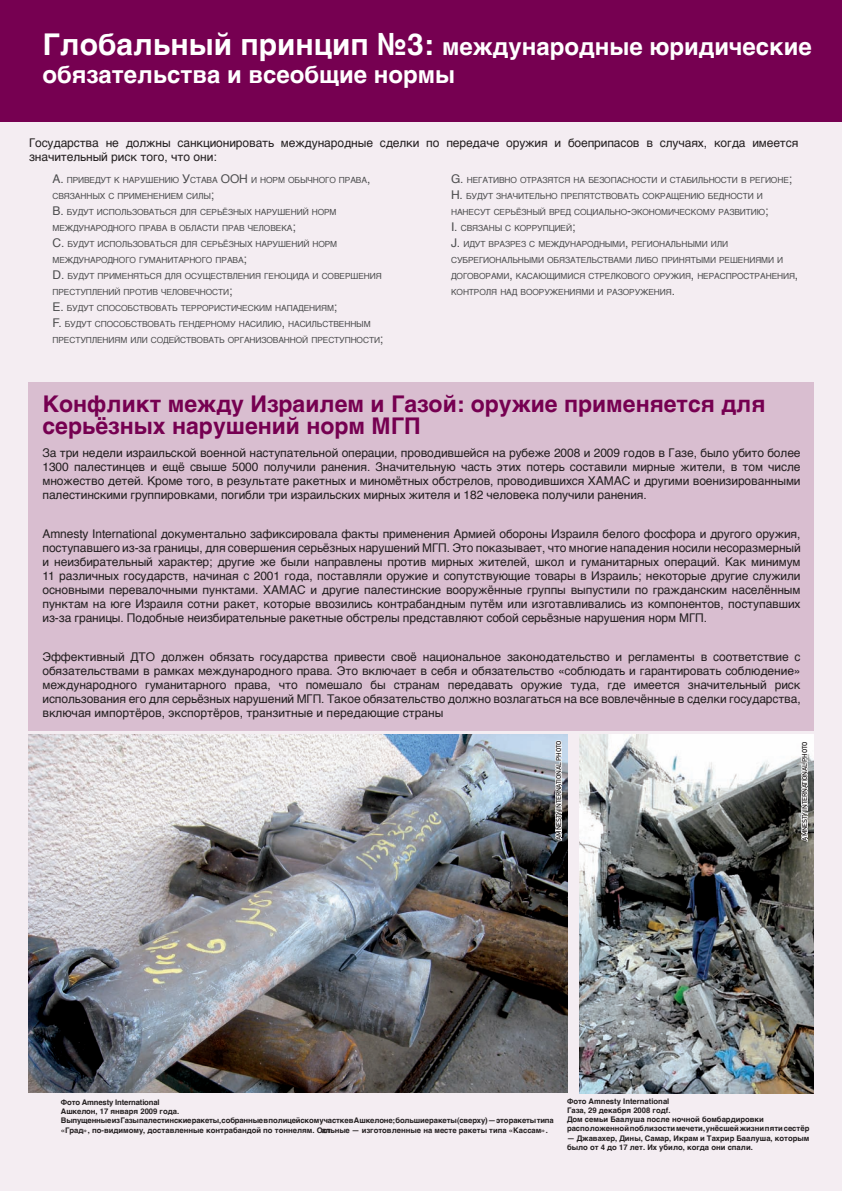
<style>
.page{position:relative;width:842px;height:1191px;background:#fff}
.page>*{position:absolute;margin:0;border:0;box-sizing:border-box;transform-origin:0 0}
.t1{font:700 24px/28.8px "Helvetica";color:#fff}
.t2{font:700 23px/22px "Helvetica";color:#760051}
.t3{font:12px/14px "Helvetica";letter-spacing:-.01em;color:#231f20;text-align:justify}
.t4{font:8.4px/16px "Helvetica";letter-spacing:-.015em;color:#4b4c4d}
.t5{font:700 7.7px/9.1px "Helvetica";color:#231f20}
.t6{font:700 7.7px/9.1px "Helvetica";letter-spacing:-.02em;color:#231f20}
.t7{font:7px "DIN Mittelschrift";letter-spacing:-.02em;color:#231f20}
.s1{font-size:30px}
.s2{font-size:12px}
</style>
<div class="page">
<div style="left:0;top:1px;width:841px;height:1190px;background:#f4edf2"></div>
<div style="left:28px;top:382px;width:786px;height:348px;background:#d9bed0"></div>
<img style="left:28px;top:734px;width:540px;height:359px">
<img style="left:579px;top:734px;width:235px;height:359px">
<svg style="left:800px;top:740px;width:9px;height:107px"></svg>
<svg style="left:554px;top:739px;width:9px;height:108px"></svg>
<div style="left:0;top:1px;width:841px;height:120px;background:#760051"></div>
<h1 class="t1" style="left:43px;top:34px;width:771px"><span class="s1">Глобальный принцип №3:</span> международные юридические обязательства и всеобщие нормы</h1>
<p class="t3" style="left:29px;top:137px;width:771px">Государства не должны санкционировать международные сделки по передаче оружия и боеприпасов в случаях, когда имеется значительный риск того, что они:</p>
<p class="t4" style="left:52px;top:172px;width:332px"><span class="s2">A.</span> ПРИВЕДУТ К НАРУШЕНИЮ <span class="s2">У</span>СТАВА <span class="s2">ООН</span> И НОРМ ОБЫЧНОГО ПРАВА<span class="s2">, </span>СВЯЗАННЫХ С ПРИМЕНЕНИЕМ СИЛЫ<span class="s2">;<br>B.</span> БУДУТ ИСПОЛЬЗОВАТЬСЯ ДЛЯ СЕРЬЁЗНЫХ НАРУШЕНИЙ НОРМ МЕЖДУНАРОДНОГО ПРАВА В ОБЛАСТИ ПРАВ ЧЕЛОВЕКА<span class="s2">;<br>C.</span> БУДУТ ИСПОЛЬЗОВАТЬСЯ ДЛЯ СЕРЬЁЗНЫХ НАРУШЕНИЙ НОРМ МЕЖДУНАРОДНОГО ГУМАНИТАРНОГО ПРАВА<span class="s2">;<br>D.</span> БУДУТ ПРИМЕНЯТЬСЯ ДЛЯ ОСУЩЕСТВЛЕНИЯ ГЕНОЦИДА И СОВЕРШЕНИЯ ПРЕСТУПЛЕНИЙ ПРОТИВ ЧЕЛОВЕЧНОСТИ<span class="s2">;<br>E.</span> БУДУТ СПОСОБСТВОВАТЬ ТЕРРОРИСТИЧЕСКИМ НАПАДЕНИЯМ<span class="s2">;<br>F.</span> БУДУТ СПОСОБСТВОВАТЬ ГЕНДЕРНОМУ НАСИЛИЮ<span class="s2">,</span> НАСИЛЬСТВЕННЫМ ПРЕСТУПЛЕНИЯМ ИЛИ СОДЕЙСТВОВАТЬ ОРГАНИЗОВАННОЙ ПРЕСТУПНОСТИ<span class="s2">;</span></p>
<p class="t4" style="left:451px;top:172px;width:349px"><span class="s2">G.</span> НЕГАТИВНО ОТРАЗЯТСЯ НА БЕЗОПАСНОСТИ И СТАБИЛЬНОСТИ В РЕГИОНЕ<span class="s2">; H.</span> БУДУТ ЗНАЧИТЕЛЬНО ПРЕПЯТСТВОВАТЬ СОКРАЩЕНИЮ БЕДНОСТИ И НАНЕСУТ СЕРЬЁЗНЫЙ ВРЕД СОЦИАЛЬНО<span class="s2">-</span>ЭКОНОМИЧЕСКОМУ РАЗВИТИЮ<span class="s2">;<br>I.</span> СВЯЗАНЫ С КОРРУПЦИЕЙ<span class="s2">;<br>J.</span> ИДУТ ВРАЗРЕЗ С МЕЖДУНАРОДНЫМИ<span class="s2">,</span> РЕГИОНАЛЬНЫМИ ИЛИ СУБРЕГИОНАЛЬНЫМИ ОБЯЗАТЕЛЬСТВАМИ ЛИБО ПРИНЯТЫМИ РЕШЕНИЯМИ И ДОГОВОРАМИ<span class="s2">,</span> КАСАЮЩИМИСЯ СТРЕЛКОВОГО ОРУЖИЯ<span class="s2">,</span> НЕРАСПРОСТРАНЕНИЯ<span class="s2">, </span>КОНТРОЛЯ НАД ВООРУЖЕНИЯМИ И РАЗОРУЖЕНИЯ<span class="s2">.</span></p>
<h2 class="t2" style="left:43px;top:395px;width:725px">Конфликт между Израилем и Газой: оружие применяется для серьёзных нарушений норм МГП</h2>
<p class="t3" style="left:43px;top:446px;width:759px">За три недели израильской военной наступательной операции, проводившейся на рубеже 2008 и 2009 годов в Газе, было убито более 1300 палестинцев и ещё свыше 5000 получили ранения. Значительную часть этих потерь составили мирные жители, в том числе множество детей. Кроме того, в результате ракетных и миномётных обстрелов, проводившихся ХАМАС и другими военизированными палестинскими группировками, погибли три израильских мирных жителя и 182 человека получили ранения.</p>
<p class="t3" style="left:43px;top:528px;width:760px">Amnesty International документально зафиксировала факты применения Армией обороны Израиля белого фосфора и другого оружия, поступавшего из-за границы, для совершения серьёзных нарушений МГП. Это показывает, что многие нападения носили несоразмерный и неизбирательный характер; другие же были направлены против мирных жителей, школ и гуманитарных операций. Как минимум 11 различных государств, начиная с 2001 года, поставляли оружие и сопутствующие товары в Израиль; некоторые другие служили основными перевалочными пунктами. ХАМАС и другие палестинские вооружённые группы выпустили по гражданским населённым пунктам на юге Израиля сотни ракет, которые ввозились контрабандным путём или изготавливались из компонентов, поступавших из-за границы. Подобные неизбирательные ракетные обстрелы представляют собой серьёзные нарушения норм МГП.</p>
<p class="t3" style="left:43px;top:651px;width:760px">Эффективный ДТО должен обязать государства привести своё национальное законодательство и регламенты в соответствие с обязательствами в рамках международного права. Это включает в себя и обязательство «соблюдать и гарантировать соблюдение» международного гуманитарного права, что помешало бы странам передавать оружие туда, где имеется значительный риск использования его для серьёзных нарушений МГП. Такое обязательство должно возлагаться на все вовлечённые в сделки государства, включая импортёров, экспортёров, транзитные и передающие страны.</p>
<p class="t7" style="left:554px;top:839px;width:100px;rotate:-90deg">AMNESTY INTERNATIONAL PHOTO</p>
<p class="t7" style="left:800px;top:840px;width:100px;rotate:-90deg">AMNESTY INTERNATIONAL PHOTO</p>
<p class="t6" style="left:61px;top:1098px;width:494px">Фото Amnesty International<br>Ашкелон, 17 января 2009 года.<br>ВыпущенныеизГазыпалестинскиеракеты, собранныевполицейскомучасткевАшкелоне; большиеракеты (сверху) — эторакетытипа «Град», по-видимому, доставленные контрабандой по тоннелям. Ост</p>
<p class="t5" style="left:321px;top:1126px;width:228px">альные — изготовленные на месте ракеты типа «Кассам».</p>
<p class="t5" style="left:567px;top:1097px;width:244px">Фото Amnesty International<br>Газа, 29 декабря 2008 годf.<br>Дом семьи Баалуша после ночной бомбардировки расположеннойпоблизостимечети, унёсшейжизнипятисестёр</p>
<p class="t5" style="left:567px;top:1134px;width:244px">— Джавахер, Дины, Самар, Икрам и Тахрир Баалуша, которым было от 4 до 17 лет. Их убило, когда они спали.</p>
</div>
